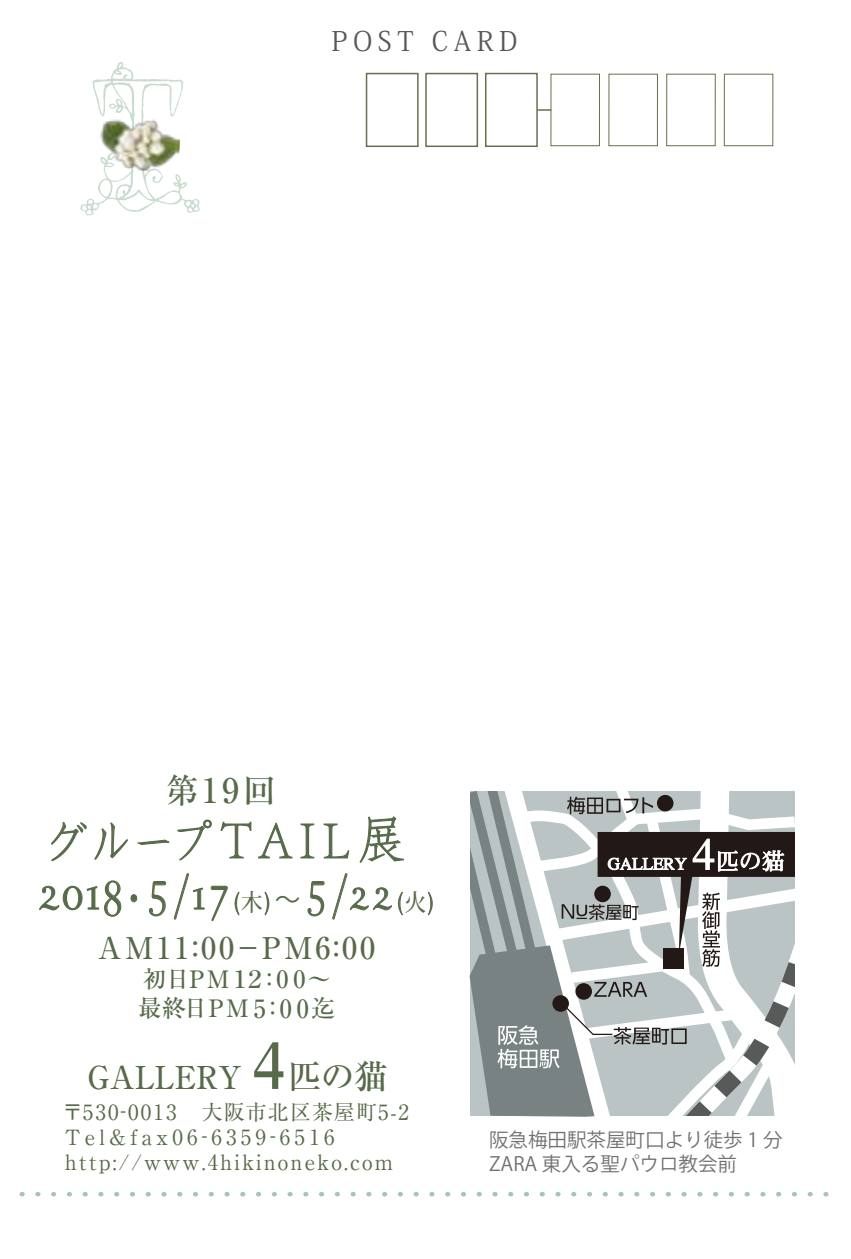
<style>
.page{position:relative;width:851px;height:1259px;background:#fff}
.page>*{position:absolute;margin:0;border:0;box-sizing:border-box;transform-origin:0 0}
.t1{font:58.5px "Fling Plain";color:#576a49;scale:.8 1}
.t2{font:51.9px "DF Sin So W3 MP RKSJ H";letter-spacing:.1em;color:#576a49}
.t3{font:500 33.9px "Ryumin Pr 5";color:#576a49}
.t4{font:500 31.5px "Ryumin Pr 5";color:#576a49}
.t5{font:500 30px "Ryumin Pr 5";letter-spacing:.1em;color:#576a49}
.t6{font:27px "Koz Min Pro";letter-spacing:.2em;color:#595757}
.t7{font:25.2px "Fling Plain";color:#576a49;scale:.8 1}
.t8{font:500 24px/28.8px "Ryumin Pr 5";letter-spacing:-.02em;color:#576a49}
.t9{font:21px/25.2px "Ryumin Pr 5";letter-spacing:.1em;color:#576a49}
.t10{font:19.5px/24px "Koz Go Pro";color:#727171}
.s1{font-size:45.3px}
.s2{font-size:62.7px}
.s3{font-family:"Koz Go Pro";font-size:34.5px}
.s4{font-family:"Koz Go Pro";font-size:25.8px}
.s5{font-size:25.2px}
.s6{font-family:"Chiaro CID B";font-weight:400;font-size:63px}
.s7{font-size:34.2px}
</style>
<div class="page">
<svg style="left:469px;top:791px;width:325px;height:325px"></svg>
<svg style="left:137px;top:839px;width:33px;height:6px"></svg>
<svg style="left:177px;top:819px;width:35px;height:42px"></svg>
<svg style="left:220px;top:821px;width:73px;height:38px"></svg>
<svg style="left:22px;top:1192px;width:807px;height:4px"></svg>
<svg style="left:39px;top:822px;width:89px;height:95px"></svg>
<div style="left:131px;top:894px;width:6px;height:8px;border:1px solid #576a49;border-radius:50%"></div>
<svg style="left:149px;top:881px;width:17px;height:36px"></svg>
<svg style="left:173px;top:873px;width:55px;height:49px"></svg>
<svg style="left:234px;top:891px;width:6px;height:24px"></svg>
<svg style="left:264px;top:892px;width:6px;height:23px"></svg>
<svg style="left:300px;top:816px;width:104px;height:104px"></svg>
<svg style="left:428px;top:892px;width:5px;height:23px"></svg>
<svg style="left:80px;top:62px;width:120px;height:154px"></svg>
<div style="left:366px;top:73px;width:52px;height:74px;border:2px solid #6d6c50"></div>
<div style="left:425px;top:73px;width:53px;height:74px;border:2px solid #6d6c50"></div>
<div style="left:485px;top:73px;width:52px;height:74px;border:2px solid #6d6c50"></div>
<div style="left:550px;top:74px;width:49px;height:72px;border:1px solid #6d6c50"></div>
<div style="left:608px;top:74px;width:49px;height:72px;border:1px solid #6d6c50"></div>
<div style="left:666px;top:74px;width:49px;height:72px;border:1px solid #6d6c50"></div>
<div style="left:723px;top:74px;width:50px;height:72px;border:1px solid #6d6c50"></div>
<svg style="left:537px;top:109px;width:14px;height:2px"></svg>
<img style="left:97px;top:96px;width:85px;height:85px">
<p class="t6" style="left:331px;top:22px;width:187px">POST CARD</p>
<h3 class="t3" style="left:165px;top:764px;width:113px">第19回</h3>
<h2 class="t2" style="left:43px;top:813px;width:366px"><span class="s1">グループ</span>TAIL展</h2>
<h1 class="t1" style="left:39px;top:854px;width:238px"><span class="s2">201</span><sub>8</sub><span class="s3">・</span>5/17</h1>
<p class="t7" style="left:233px;top:886px;width:86px">(<sub>木</sub>) <span class="s4">～</span></p>
<h1 class="t1" style="left:306px;top:855px;width:108px">5/22</h1>
<p class="t7" style="left:396px;top:886px;width:49px">(<sub>火</sub>)</p>
<h3 class="t5" style="left:98px;top:924px;width:279px">AM11:00－PM6:00</h3>
<p class="t8" style="left:138px;top:963px;width:199px">初日PM１２: 0 0～最終日PM<span class="s5">5:00</span>迄</p>
<h3 class="t4" style="left:88px;top:1052px;width:302px">GALLERY <span class="s6">4</span><span class="s7">匹の猫</span></h3>
<p class="t9" style="left:62px;top:1098px;width:348px">〒530-0013　大阪市北区茶屋町5-2<br>Tel＆fax06-6359-6516 http://www.4hikinoneko.com</p>
<p class="t10" style="left:489px;top:1128px;width:295px">阪急梅田駅茶屋町口より徒歩 1 分<br>ZARA 東入る聖パウロ教会前</p>
</div>
